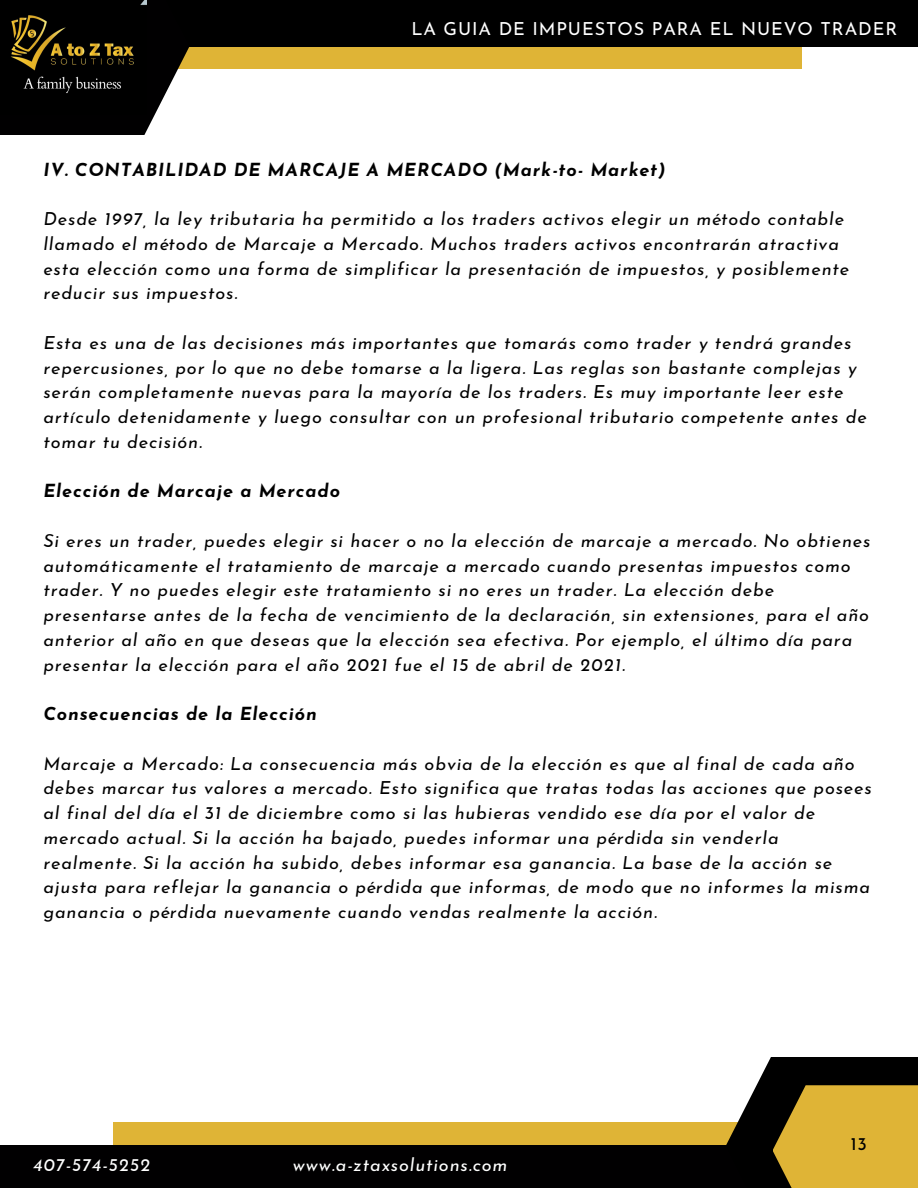
<style>
.page{position:relative;width:918px;height:1188px;background:#fff}
.page>*{position:absolute;margin:0;border:0;box-sizing:border-box;transform-origin:0 0}
.t1{font:italic 18px/24.8px "Josefin Sans";letter-spacing:.05em;color:#000}
.t2{font:italic 700 18px "Josefin Sans";letter-spacing:.05em;color:#000}
.t3{font:italic 18px "Josefin Sans";letter-spacing:.05em;color:#fff}
.t4{font:18px "Josefin Sans";letter-spacing:.05em;color:#fff}
.t5{font:18px "Josefin Sans";color:#000}
</style>
<div class="page">
<div style="left:0;top:0;width:802px;height:69px;background:#dfb436"></div>
<div style="left:114px;top:1123px;width:803px;height:65px;background:#dfb436"></div>
<div style="left:32px;top:0;width:886px;height:46px;background:#000"></div>
<div style="left:0;top:1146px;width:884px;height:42px;background:#010001"></div>
<svg style="left:0;top:0;width:190px;height:135px;fill:#010001"></svg>
<svg style="left:726px;top:1057px;width:192px;height:89px;fill:#000"></svg>
<div style="left:773px;top:1085px;width:145px;height:103px;background:#dfb436"></div>
<img style="left:0;top:0;width:146px;height:114px">
<p class="t4" style="left:411px;top:22px;width:487px">LA GUIA DE IMPUESTOS PARA EL NUEVO TRADER</p>
<p class="t2" style="left:43px;top:162px;width:624px">IV. CONTABILIDAD DE MARCAJE A MERCADO (Mark-to- Market)</p>
<p class="t1" style="left:43px;top:208px;width:807px">Desde 1997, la ley tributaria ha permitido a los traders activos elegir un método contable llamado el método de Marcaje a Mercado. Muchos traders activos encontrarán atractiva esta elección como una forma de simplificar la presentación de impuestos, y posiblemente reducir sus impuestos.</p>
<p class="t1" style="left:43px;top:332px;width:825px">Esta es una de las decisiones más importantes que tomarás como trader y tendrá grandes repercusiones, por lo que no debe tomarse a la ligera. Las reglas son bastante complejas y serán completamente nuevas para la mayoría de los traders. Es muy importante leer este artículo detenidamente y luego consultar con un profesional tributario competente antes de tomar tu decisión.</p>
<p class="t2" style="left:43px;top:484px;width:298px">Elección de Marcaje a Mercado</p>
<p class="t1" style="left:43px;top:530px;width:829px">Si eres un trader, puedes elegir si hacer o no la elección de marcaje a mercado. No obtienes automáticamente el tratamiento de marcaje a mercado cuando presentas impuestos como trader. Y no puedes elegir este tratamiento si no eres un trader. La elección debe presentarse antes de la fecha de vencimiento de la declaración, sin extensiones, para el año anterior al año en que deseas que la elección sea efectiva. Por ejemplo, el último día para presentar la elección para el año 2021 fue el 15 de abril de 2021.</p>
<p class="t2" style="left:43px;top:707px;width:275px">Consecuencias de la Elección</p>
<p class="t1" style="left:43px;top:753px;width:830px">Marcaje a Mercado: La consecuencia más obvia de la elección es que al final de cada año debes marcar tus valores a mercado. Esto significa que tratas todas las acciones que posees al final del día el 31 de diciembre como si las hubieras vendido ese día por el valor de mercado actual. Si la acción ha bajado, puedes informar una pérdida sin venderla realmente. Si la acción ha subido, debes informar esa ganancia. La base de la acción se ajusta para reflejar la ganancia o pérdida que informas, de modo que no informes la misma ganancia o pérdida nuevamente cuando vendas realmente la acción.</p>
<p class="t3" style="left:33px;top:1158px;width:119px">407-574-5252</p>
<p class="t3" style="left:293px;top:1158px;width:216px">www.a-ztaxsolutions.com</p>
<p class="t5" style="left:851px;top:1137px;width:18px">13</p>
</div>
